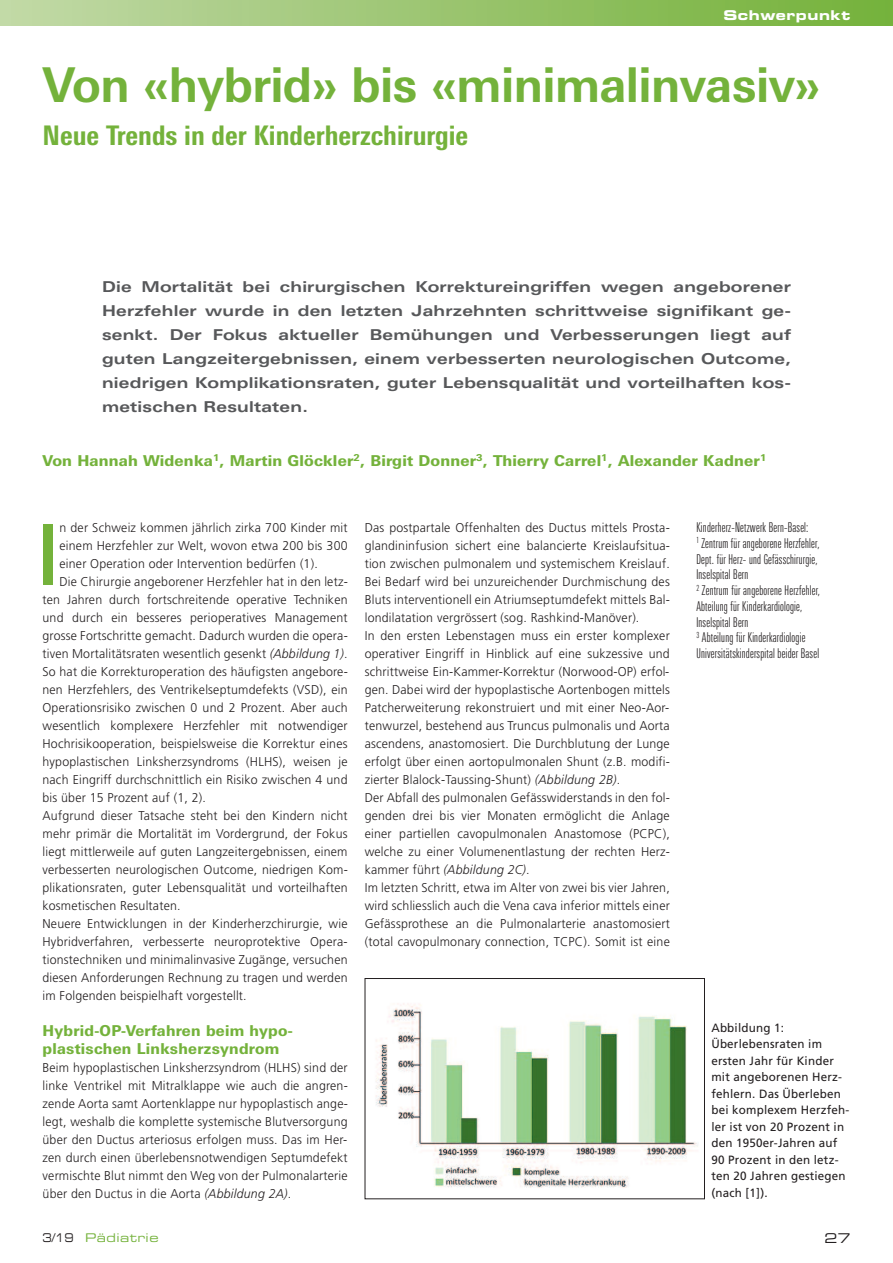
<style>
.page{position:relative;width:893px;height:1263px;background:#fff}
.page>*{position:absolute;margin:0;border:0;box-sizing:border-box;transform-origin:0 0}
.t1{font:500 condensed 84px "Linotype Univers";color:#74b23b}
.t2{font:700 48px "Linotype Univers Basic";letter-spacing:-.015em;color:#74b23b}
.t3{font:800 condensed 27px "Linotype Univers";color:#74b23b}
.t4{font:700 15px/24px "Linotype Univers Extd";letter-spacing:.015em;color:#57585a;text-align:justify}
.t5{font:800 15px/18px "Linotype Univers Basic";letter-spacing:.015em;color:#74b23b}
.t6{font:300 13.5px/15.8px "Linotype Univers Comp";letter-spacing:.015em;color:#231f20}
.t7{font:13.5px "Eurostile Bold Extended Two";letter-spacing:.04em;color:#fff}
.t8{font:13.5px "Eurostile Extended Two";color:#231f20}
.t9{font:300 12.75px/18px "Frutiger";letter-spacing:.015em;color:#231f20;text-align:justify}
.t10{font:12px/16.5px "Frutiger";letter-spacing:.015em;color:#231f20}
.t11{font:12px "Eurostile Extended Two";letter-spacing:.04em;color:#74b23b}
.s1{font-style:italic}
.s2{color:#231f20}
</style>
<div class="page">
<div style="left:0;top:0;width:893px;height:26px;background:linear-gradient(to right,#c1d9a7,#74b139)"></div>
<img style="left:375px;top:1003px;width:323px;height:185px">
<div style="left:365px;top:978px;width:340px;height:221px;border:1px solid #231f20"></div>
<p class="t7" style="left:723px;top:11px;width:129px">Schwerpunkt</p>
<h2 class="t2" style="left:43px;top:67px;width:779px">Von «hybrid» bis «minimalinvasiv»</h2>
<h3 class="t3" style="left:43px;top:125px;width:427px">Neue Trends in der Kinderherzchirurgie</h3>
<p class="t4" style="left:102px;top:276px;width:691px">Die Mortalität bei chirurgischen Korrektureingriffen wegen angeborener Herzfehler wurde in den letzten Jahrzehnten schrittweise signifikant ge&shy;senkt. Der Fokus aktueller Bemühungen und Verbesserungen liegt auf guten Langzeitergebnissen, einem verbesserten neurologischen Outcome, niedrigen Komplikationsraten, guter Lebensqualität und vorteilhaften kos&shy;metischen Resultaten.</p>
<p class="t5" style="left:43px;top:453px;width:725px">Von Hannah Widenka<sup>1</sup>, Martin Glöckler<sup>2</sup>, Birgit Donner<sup>3</sup>, Thierry Carrel<sup>1</sup>, Alexander Kadner<sup>1</sup></p>
<p class="t9" style="left:60px;top:519px;width:290px">n der Schweiz kommen jährlich zirka 700 Kinder mit</p>
<p class="t9" style="left:60px;top:537px;width:290px">einem Herzfehler zur Welt, wovon etwa 200 bis 300</p>
<p class="t9" style="left:60px;top:555px;width:260px">einer Operation oder Intervention bedürfen (1).</p>
<p class="t9" style="left:60px;top:573px;width:290px">Die Chirurgie angeborener Herzfehler hat in den letz-</p>
<p class="t9" style="left:43px;top:591px;width:307px">ten Jahren durch fortschreitende operative Techniken</p>
<p class="t9" style="left:43px;top:609px;width:307px">und durch ein besseres perioperatives Management</p>
<p class="t9" style="left:43px;top:627px;width:307px">grosse Fortschritte gemacht. Dadurch wurden die opera-</p>
<p class="t9" style="left:43px;top:645px;width:307px">tiven Mortalitätsraten wesentlich gesenkt <span class="s1">(Abbildung 1)</span>.</p>
<p class="t9" style="left:43px;top:663px;width:307px">So hat die Korrekturoperation des häufigsten angebore-</p>
<p class="t9" style="left:43px;top:681px;width:307px">nen Herzfehlers, des Ventrikelseptumdefekts (VSD), ein</p>
<p class="t9" style="left:43px;top:699px;width:307px">Operationsrisiko zwischen 0 und 2 Prozent. Aber auch</p>
<p class="t9" style="left:43px;top:717px;width:307px">wesentlich komplexere Herzfehler mit notwendiger</p>
<p class="t9" style="left:43px;top:735px;width:307px">Hochrisikooperation, beispielsweise die Korrektur eines</p>
<p class="t9" style="left:42px;top:753px;width:307px">hypoplastischen Linksherzsyndroms (HLHS), weisen je</p>
<p class="t9" style="left:42px;top:771px;width:307px">nach Eingriff durchschnittlich ein Risiko zwischen 4 und</p>
<p class="t9" style="left:42px;top:789px;width:165px">bis über 15 Prozent auf (1, 2).</p>
<p class="t9" style="left:42px;top:807px;width:307px">Aufgrund dieser Tatsache steht bei den Kindern nicht</p>
<p class="t9" style="left:42px;top:825px;width:307px">mehr primär die Mortalität im Vordergrund, der Fokus</p>
<p class="t9" style="left:42px;top:843px;width:307px">liegt mittlerweile auf guten Langzeitergebnissen, einem</p>
<p class="t9" style="left:42px;top:861px;width:307px">verbesserten neurologischen Outcome, niedrigen Kom-</p>
<p class="t9" style="left:42px;top:879px;width:307px">plikationsraten, guter Lebensqualität und vorteilhaften</p>
<p class="t9" style="left:43px;top:897px;width:140px">kosmetischen Resultaten.</p>
<p class="t9" style="left:43px;top:915px;width:307px">Neuere Entwicklungen in der Kinderherzchirurgie, wie</p>
<p class="t9" style="left:43px;top:933px;width:307px">Hybridverfahren, verbesserte neuroprotektive Opera-</p>
<p class="t9" style="left:43px;top:951px;width:307px">tionstechniken und minimalinvasive Zugänge, versuchen</p>
<p class="t9" style="left:43px;top:969px;width:307px">diesen Anforderungen Rechnung zu tragen und werden</p>
<p class="t9" style="left:43px;top:987px;width:206px">im Folgenden beispielhaft vorgestellt.</p>
<p class="t5" style="left:43px;top:1023px;width:252px">Hybrid-OP-Verfahren beim hypo&shy;plastischen Linksherzsyndrom</p>
<p class="t9" style="left:43px;top:1059px;width:307px">Beim hypoplastischen Linksherzsyndrom (HLHS) sind der linke Ventrikel mit Mitralklappe wie auch die angren&shy;zende Aorta samt Aortenklappe nur hypoplastisch ange&shy;legt, weshalb die komplette systemische Blutversorgung über den Ductus arteriosus erfolgen muss. Das im Her&shy;zen durch einen überlebensnotwendigen Septumdefekt vermischte Blut nimmt den Weg von der Pulmonalarterie über den Ductus in die Aorta <span class="s1">(Abbildung 2A)</span>.</p>
<h1 class="t1" style="left:37px;top:525px;width:23px">I</h1>
<p class="t9" style="left:365px;top:519px;width:307px;text-align:left">Das postpartale Offenhalten des Ductus mittels Prosta&shy;glandininfusion sichert eine balancierte Kreislaufsitua&shy;tion zwischen pulmonalem und systemischem Kreislauf.<br>Bei Bedarf wird bei unzureichender Durchmischung des Bluts interventionell ein Atriumseptumdefekt mittels Bal&shy;londilatation vergrössert (sog. Rashkind-Manöver).<br>In den ersten Lebenstagen muss ein erster komplexer operativer Eingriff in Hinblick auf eine sukzessive und schrittweise Ein-Kammer-Korrektur (Norwood-OP) erfol&shy;gen. Dabei wird der hypoplastische Aortenbogen mittels Patcherweiterung rekonstruiert und mit einer Neo-Aor&shy;tenwurzel, bestehend aus Truncus pulmonalis und Aorta ascendens, anastomosiert. Die Durchblutung der Lunge erfolgt über einen aortopulmonalen Shunt (z.B. modifi&shy;zierter Blalock-Taussing-Shunt) <span class="s1">(Abbildung 2B)</span>.<br>Der Abfall des pulmonalen Gefässwiderstands in den fol&shy;genden drei bis vier Monaten ermöglicht die Anlage einer partiellen cavopulmonalen Anastomose (PCPC), welche zu einer Volumenentlastung der rechten Herz&shy;kammer führt <span class="s1">(Abbildung 2C)</span>.<br>Im letzten Schritt, etwa im Alter von zwei bis vier Jahren, wird schliesslich auch die Vena cava inferior mittels einer Gefässprothese an die Pulmonalarterie anastomosiert (total cavopulmonary connection, TCPC). Somit ist eine</p>
<p class="t6" style="left:696px;top:521px;width:125px">Kinderherz-Netzwerk Bern-Basel:<br><sup>1</sup> Zentrum für angeborene Herzfehler,<br>Dept. für Herz- und Gefässchirurgie,<br>Inselspital Bern<br><sup>2</sup> Zentrum für angeborene Herzfehler,<br>Abteilung für Kinderkardiologie,<br>Inselspital Bern<br><sup>3</sup> Abteilung für Kinderkardiologie<br>Universitätskinderspital beider Basel</p>
<p class="t10" style="left:711px;top:1020px;width:139px">Abbildung 1:<br>Überlebensraten im ersten Jahr für Kinder mit angeborenen Herz&shy;fehlern. Das Überleben bei komplexem Herzfeh&shy;ler ist von 20 Prozent in den 1950er-Jahren auf<br>90 Prozent in den letz&shy;ten 20 Jahren gestiegen (nach [1]).</p>
<p class="t11" style="left:43px;top:1233px;width:118px"><span class="s2">3/19</span> Pädiatrie</p>
<p class="t8" style="left:824px;top:1233px;width:28px">27</p>
</div>
